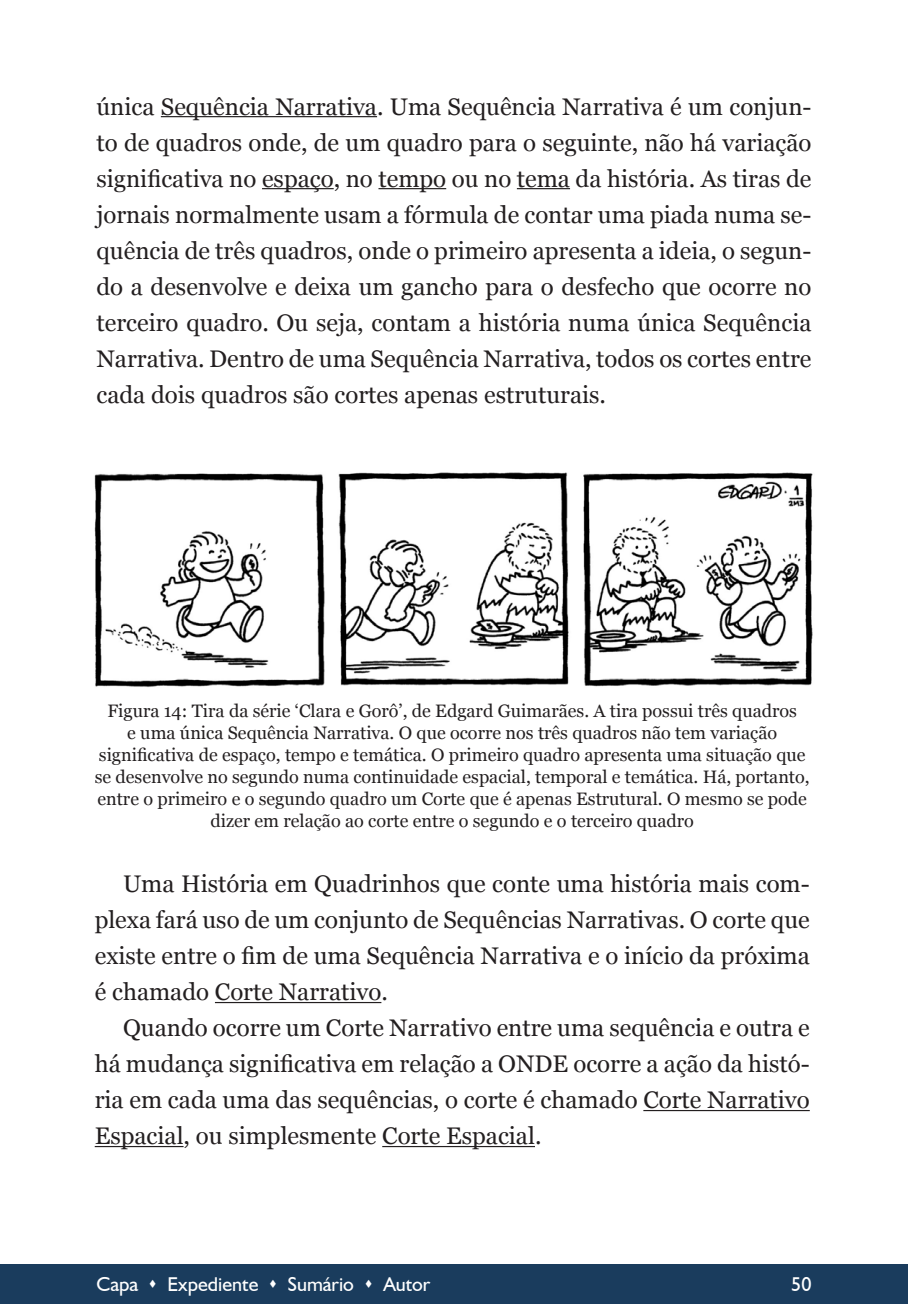
<style>
.page{position:relative;width:908px;height:1304px;background:#fff}
.page>*{position:absolute;margin:0;border:0;box-sizing:border-box;transform-origin:0 0}
.t1{font:24px/36px "Georgia";color:#231f20;text-align:justify}
.t2{font:20px "Humanist 521 BT";color:#fff}
.t3{font:18px/22px "Georgia";color:#231f20;text-align:center}
</style>
<div class="page">
<div style="left:0;top:1265px;width:907px;height:39px;background:#1a3c5d"></div>
<hr style="left:161px;top:116px;width:216px;height:1px;background:#231f20">
<hr style="left:262px;top:188px;width:71px;height:1px;background:#231f20">
<hr style="left:378px;top:188px;width:68px;height:1px;background:#231f20">
<hr style="left:516px;top:188px;width:53px;height:1px;background:#231f20">
<img style="left:94px;top:472px;width:719px;height:216px">
<hr style="left:215px;top:1002px;width:166px;height:1px;background:#231f20">
<hr style="left:643px;top:1110px;width:166px;height:1px;background:#231f20">
<hr style="left:95px;top:1146px;width:88px;height:1px;background:#231f20">
<hr style="left:382px;top:1146px;width:152px;height:1px;background:#231f20">
<p class="t1" style="left:96px;top:87px;width:716px">única Sequência Narrativa. Uma Sequência Narrativa é um conjun&shy;to de quadros onde, de um quadro para o seguinte, não há variação significativa no espaço, no tempo ou no tema da história. As tiras de jornais normalmente usam a fórmula de contar uma piada numa se&shy;quência de três quadros, onde o primeiro apresenta a ideia, o segun&shy;do a desenvolve e deixa um gancho para o desfecho que ocorre no terceiro quadro. Ou seja, contam a história numa única Sequência Narrativa. Dentro de uma Sequência Narrativa, todos os cortes entre cada dois quadros são cortes apenas estruturais.</p>
<p class="t3" style="left:95px;top:699px;width:716px">Figura 14: Tira da série ‘Clara e Gorô’, de Edgard Guimarães. A tira possui três quadros<br>e uma única Sequência Narrativa. O que ocorre nos três quadros não tem variação significativa de espaço, tempo e temática. O primeiro quadro apresenta uma situação que se desenvolve no segundo numa continuidade espacial, temporal e temática. Há, portanto, entre o primeiro e o segundo quadro um Corte que é apenas Estrutural. O mesmo se pode dizer em relação ao corte entre o segundo e o terceiro quadro</p>
<p class="t1" style="left:95px;top:865px;width:716px;text-indent:28px">Uma História em Quadrinhos que conte uma história mais com&shy;plexa fará uso de um conjunto de Sequências Narrativas. O corte que existe entre o fim de uma Sequência Narrativa e o início da próxima é chamado Corte Narrativo.</p>
<p class="t1" style="left:95px;top:1009px;width:716px;text-indent:28px">Quando ocorre um Corte Narrativo entre uma sequência e outra e há mudança significativa em relação a ONDE ocorre a ação da histó&shy;ria em cada uma das sequências, o corte é chamado Corte Narrativo Espacial, ou simplesmente Corte Espacial.</p>
<p class="t2" style="left:96px;top:1272px;width:335px">Capa ▲ Expediente ▲ Sumário ▲ Autor</p>
<p class="t2" style="left:791px;top:1272px;width:22px">50</p>
</div>
